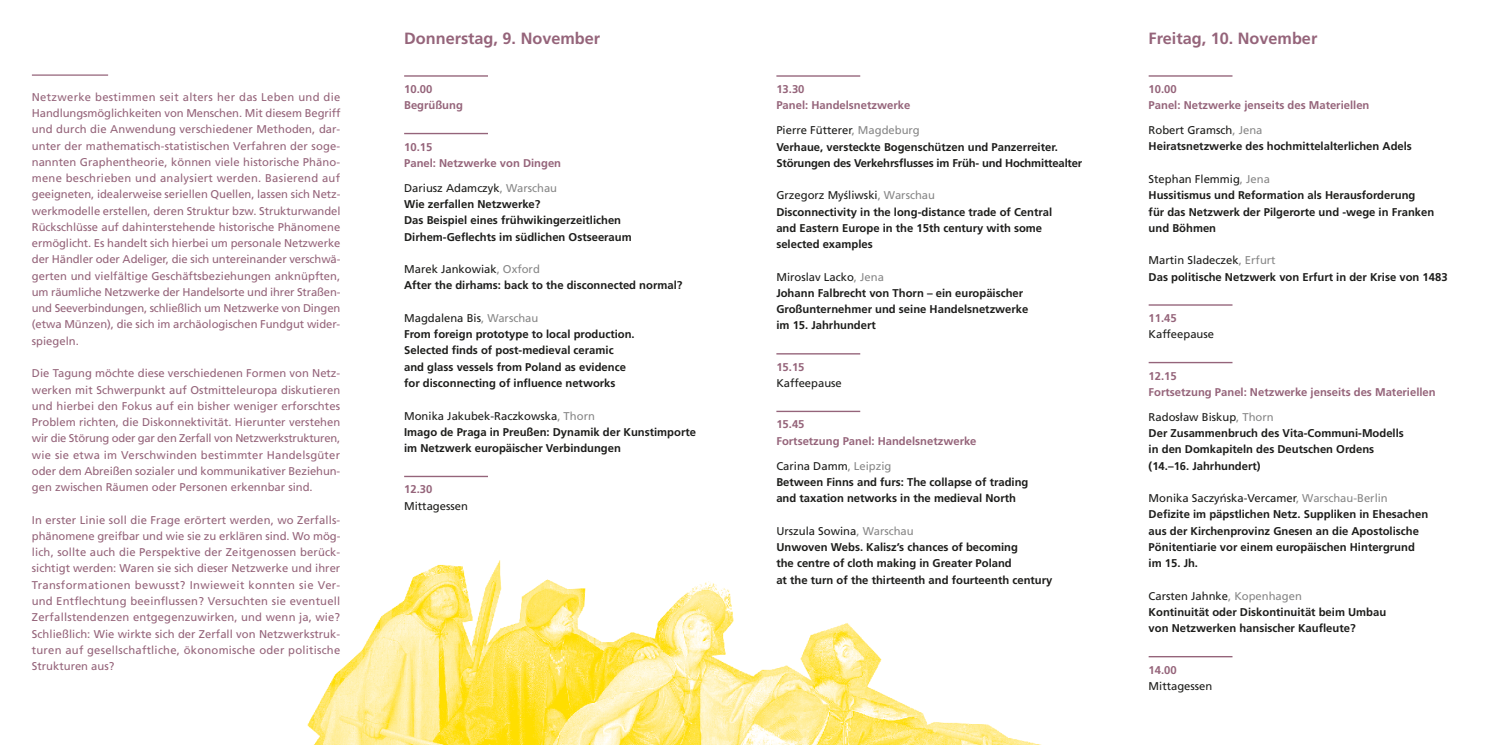
<style>
.page{position:relative;width:1489px;height:745px;background:#fff}
.page>*{position:absolute;margin:0;border:0;box-sizing:border-box;transform-origin:0 0}
.t1{font:700 16.25px "Frutiger LT Std";color:#95647a}
.t2{font:700 11.25px/16.2px "Frutiger LT Std";color:#1d1d1b}
.t3{font:11.25px/16.2px "Frutiger LT Std";color:#95647a;text-align:justify}
.t4{font:700 11.25px/16.2px "Frutiger LT Std";color:#95647a}
.t5{font:11.25px "Frutiger LT Std";color:#1d1d1b}
.s1{font-weight:400}
.s2{font-weight:400;color:#878787}
</style>
<div class="page">
<img style="left:307px;top:560px;width:926px;height:184px">
<hr style="left:404px;top:75px;width:84px;height:2px;background:#95647a">
<hr style="left:404px;top:133px;width:84px;height:1px;background:#95647a">
<hr style="left:404px;top:475px;width:84px;height:2px;background:#95647a">
<hr style="left:776px;top:75px;width:84px;height:2px;background:#95647a">
<hr style="left:776px;top:353px;width:84px;height:1px;background:#95647a">
<hr style="left:776px;top:410px;width:84px;height:2px;background:#95647a">
<hr style="left:1148px;top:75px;width:84px;height:2px;background:#95647a">
<hr style="left:1148px;top:304px;width:84px;height:1px;background:#95647a">
<hr style="left:1148px;top:361px;width:84px;height:2px;background:#95647a">
<hr style="left:1148px;top:655px;width:84px;height:2px;background:#95647a">
<hr style="left:32px;top:74px;width:76px;height:2px;background:#95647a">
<p class="t3" style="left:32px;top:89px;width:310px">Netzwerke bestimmen seit alters her das Leben und die Handlungsmöglichkeiten von Menschen. Mit diesem Begriff und durch die Anwendung verschiedener Methoden, dar&shy;unter der mathematisch-statistischen Verfahren der soge&shy;nannten Graphentheorie, können viele historische Phäno&shy;mene beschrieben und analysiert werden. Basierend auf geeigneten, idealerweise seriellen Quellen, lassen sich Netz&shy;werkmodelle erstellen, deren Struktur bzw. Strukturwandel Rückschlüsse auf dahinterstehende historische Phänomene ermöglicht. Es handelt sich hierbei um personale Netzwerke der Händler oder Adeliger, die sich untereinander verschwä&shy;gerten und vielfältige Geschäftsbeziehungen anknüpften, um räumliche Netzwerke der Handelsorte und ihrer Straßen&shy;und Seeverbindungen, schließlich um Netzwerke von Dingen (etwa Münzen), die sich im archäologischen Fundgut wider&shy;spiegeln.</p>
<p class="t3" style="left:32px;top:365px;width:310px">Die Tagung möchte diese verschiedenen Formen von Netz&shy;werken mit Schwerpunkt auf Ostmitteleuropa diskutieren und hierbei den Fokus auf ein bisher weniger erforschtes Problem richten, die Diskonnektivität. Hierunter verstehen wir die Störung oder gar den Zerfall von Netzwerkstrukturen, wie sie etwa im Verschwinden bestimmter Handelsgüter oder dem Abreißen sozialer und kommunikativer Beziehun&shy;gen zwischen Räumen oder Personen erkennbar sind.</p>
<p class="t3" style="left:32px;top:511px;width:310px">In erster Linie soll die Frage erörtert werden, wo Zerfalls&shy;phänomene greifbar und wie sie zu erklären sind. Wo mög&shy;lich, sollte auch die Perspektive der Zeitgenossen berück&shy;sichtigt werden: Waren sie sich dieser Netzwerke und ihrer Transformationen bewusst? Inwieweit konnten sie Ver&shy;und Entflechtung beeinflussen? Versuchten sie eventuell Zerfallstendenzen entgegenzuwirken, und wenn ja, wie?<br>Schließlich: Wie wirkte sich der Zerfall von Netzwerkstruk&shy;turen auf gesellschaftliche, ökonomische oder politische Strukturen aus?</p>
<h1 class="t1" style="left:404px;top:28px;width:197px">Donnerstag, 9. November</h1>
<p class="t4" style="left:404px;top:81px;width:60px">10.00<br>Begrüßung</p>
<p class="t4" style="left:404px;top:138px;width:158px">10.15<br>Panel: Netzwerke von Dingen</p>
<p class="t2" style="left:404px;top:179px;width:229px"><span class="s1">Dariusz Adamczyk</span><span class="s2">, Warschau<br></span>Wie zerfallen Netzwerke?<br>Das Beispiel eines frühwikingerzeitlichen Dirhem-Geflechts im südlichen Ostseeraum</p>
<p class="t2" style="left:404px;top:261px;width:280px"><span class="s1">Marek Jankowiak</span><span class="s2">, Oxford<br></span>After the dirhams: back to the disconnected normal?</p>
<p class="t2" style="left:404px;top:309px;width:232px"><span class="s1">Magdalena Bis</span><span class="s2">, Warschau<br></span>From foreign prototype to local production.<br>Selected finds of post-medieval ceramic and glass vessels from Poland as evidence for disconnecting of influence networks</p>
<p class="t2" style="left:404px;top:407px;width:293px"><span class="s1">Monika Jakubek-Raczkowska</span><span class="s2">, Thorn<br></span>Imago de Praga in Preußen: Dynamik der Kunstimporte im Netzwerk europäischer Verbindungen</p>
<p class="t4" style="left:404px;top:481px;width:30px">12.30</p>
<p class="t5" style="left:404px;top:498px;width:65px">Mittagessen</p>
<p class="t4" style="left:776px;top:81px;width:135px">13.30<br>Panel: Handelsnetzwerke</p>
<p class="t2" style="left:776px;top:122px;width:307px"><span class="s1">Pierre Fütterer</span><span class="s2">, Magdeburg<br></span>Verhaue, versteckte Bogenschützen und Panzerreiter.<br>Störungen des Verkehrsflusses im Früh- und Hochmittealter</p>
<p class="t2" style="left:776px;top:187px;width:277px"><span class="s1">Grzegorz Myśliwski</span><span class="s2">, Warschau<br></span>Disconnectivity in the long-distance trade of Central and Eastern Europe in the 15th century with some selected examples</p>
<p class="t2" style="left:776px;top:268px;width:253px"><span class="s1">Miroslav Lacko</span><span class="s2">, Jena<br></span>Johann Falbrecht von Thorn – ein europäischer Großunternehmer und seine Handelsnetzwerke im 15. Jahrhundert</p>
<p class="t4" style="left:776px;top:358px;width:30px">15.15</p>
<p class="t5" style="left:776px;top:376px;width:67px">Kaffeepause</p>
<p class="t4" style="left:776px;top:416px;width:202px">15.45<br>Fortsetzung Panel: Handelsnetzwerke</p>
<p class="t2" style="left:776px;top:457px;width:253px"><span class="s1">Carina Damm</span><span class="s2">, Leipzig<br></span>Between Finns and furs: The collapse of trading and taxation networks in the medieval North</p>
<p class="t2" style="left:776px;top:522px;width:277px"><span class="s1">Urszula Sowina</span><span class="s2">, Warschau<br></span>Unwoven Webs. Kalisz’s chances of becoming<br>the centre of cloth making in Greater Poland<br>at the turn of the thirteenth and fourteenth century</p>
<h1 class="t1" style="left:1148px;top:28px;width:170px">Freitag, 10. November</h1>
<p class="t4" style="left:1148px;top:81px;width:222px">10.00<br>Panel: Netzwerke jenseits des Materiellen</p>
<p class="t2" style="left:1148px;top:122px;width:265px"><span class="s1">Robert Gramsch</span><span class="s2">, Jena<br></span>Heiratsnetzwerke des hochmittelalterlichen Adels</p>
<p class="t2" style="left:1148px;top:171px;width:287px"><span class="s1">Stephan Flemmig</span><span class="s2">, Jena<br></span>Hussitismus und Reformation als Herausforderung<br>für das Netzwerk der Pilgerorte und -wege in Franken und Böhmen</p>
<p class="t2" style="left:1148px;top:252px;width:300px"><span class="s1">Martin Sladeczek</span><span class="s2">, Erfurt<br></span>Das politische Netzwerk von Erfurt in der Krise von 1483</p>
<p class="t4" style="left:1148px;top:309px;width:30px">11.45</p>
<p class="t5" style="left:1148px;top:327px;width:67px">Kaffeepause</p>
<p class="t4" style="left:1148px;top:367px;width:288px">12.15<br>Fortsetzung Panel: Netzwerke jenseits des Materiellen</p>
<p class="t2" style="left:1148px;top:408px;width:257px"><span class="s1">Radosław Biskup</span><span class="s2">, Thorn<br></span>Der Zusammenbruch des Vita-Communi-Modells in den Domkapiteln des Deutschen Ordens (14.–16. Jahrhundert)</p>
<p class="t2" style="left:1148px;top:489px;width:281px"><span class="s1">Monika Saczyńska-Vercamer</span><span class="s2">, Warschau-Berlin </span>Defizite im päpstlichen Netz. Suppliken in Ehesachen aus der Kirchenprovinz Gnesen an die Apostolische Pönitentiarie vor einem europäischen Hintergrund im 15. Jh.</p>
<p class="t2" style="left:1148px;top:587px;width:239px"><span class="s1">Carsten Jahnke</span><span class="s2">, Kopenhagen<br></span>Kontinuität oder Diskontinuität beim Umbau von Netzwerken hansischer Kaufleute?</p>
<p class="t4" style="left:1148px;top:661px;width:30px">14.00</p>
<p class="t5" style="left:1148px;top:678px;width:65px">Mittagessen</p>
</div>
